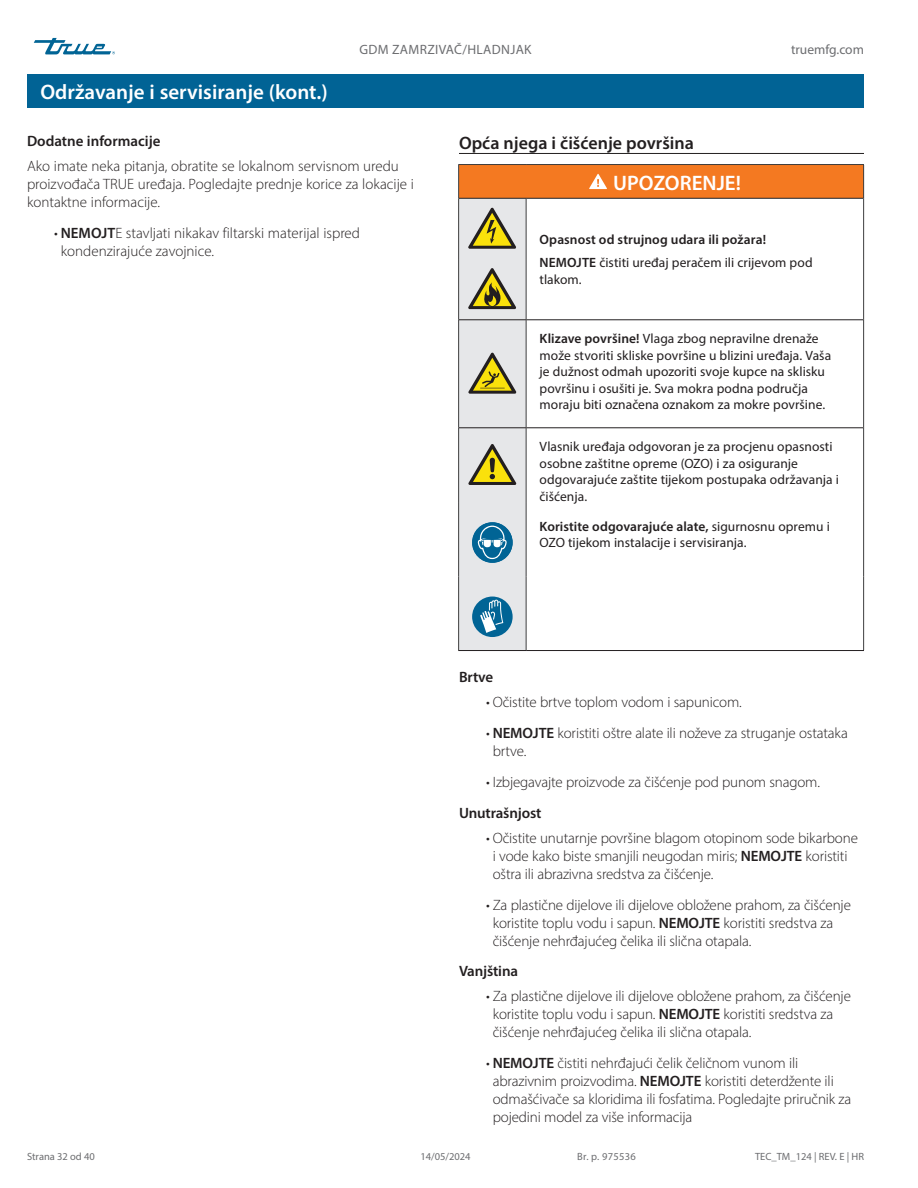
<style>
.page{position:relative;width:918px;height:1188px;background:#fff}
.page>*{position:absolute;margin:0;border:0;box-sizing:border-box;transform-origin:0 0}
.Title_bar_Page_header{font:600 21px "Myriad Pro";color:#fff}
.Tables_title_bar{font:600 21px "Myriad Pro";color:#fff}
.Subhead_underscore_H1{font:600 18px "Myriad Pro";color:#231f20}
.Body_Text_light_Normal{font:300 15px/18px "Myriad Pro";letter-spacing:-.01em;color:#231f20}
.Subhead_NO_underscore_H2{font:600 15px "Myriad Pro";letter-spacing:-.01em;color:#231f20}
.Table_text{font:13.5px/16.5px "Myriad Pro";color:#231f20}
.Table_text-2{font:600 13.5px "Myriad Pro";letter-spacing:.005em;color:#231f20}
.t1{font:13.5px "Myriad Pro";letter-spacing:.025em;color:#6c6d70}
.t2{font:13.5px "Myriad Pro";color:#6c6d70}
.t3{font:10.5px "Myriad Pro";color:#6c6d70}
.t4{font:10.5px "Myriad Pro";letter-spacing:.025em;color:#6c6d70}
.s1{font-weight:600}
</style>
<div class="page">
<svg style="left:34px;top:38px;width:81px;height:16px"></svg>
<div style="left:27px;top:74px;width:837px;height:34px;background:#016395"></div>
<hr style="left:459px;top:153px;width:405px;height:1px;background:#231f20">
<div style="left:459px;top:165px;width:405px;height:33px;background:#f47921"></div>
<svg style="left:527px;top:320px;width:336px;height:109px"></svg>
<hr style="left:458px;top:164px;width:68px;height:1px;background:#3e3e3f">
<hr style="left:458px;top:165px;width:1px;height:33px;background:#3e3e3f">
<hr style="left:526px;top:164px;width:338px;height:1px;background:#3e3e3f">
<hr style="left:863px;top:165px;width:1px;height:33px;background:#3e3e3f">
<hr style="left:458px;top:198px;width:1px;height:61px;background:#3e3e3f">
<hr style="left:526px;top:199px;width:1px;height:60px;background:#3e3e3f">
<hr style="left:863px;top:198px;width:1px;height:61px;background:#3e3e3f">
<hr style="left:458px;top:259px;width:1px;height:61px;background:#3e3e3f">
<hr style="left:526px;top:259px;width:1px;height:60px;background:#3e3e3f">
<hr style="left:863px;top:259px;width:1px;height:61px;background:#3e3e3f">
<hr style="left:458px;top:320px;width:1px;height:108px;background:#3e3e3f">
<hr style="left:526px;top:320px;width:1px;height:107px;background:#3e3e3f">
<hr style="left:863px;top:320px;width:1px;height:108px;background:#3e3e3f">
<hr style="left:458px;top:428px;width:1px;height:74px;background:#3e3e3f">
<hr style="left:526px;top:428px;width:1px;height:74px;background:#3e3e3f">
<hr style="left:863px;top:428px;width:1px;height:74px;background:#3e3e3f">
<hr style="left:458px;top:502px;width:1px;height:74px;background:#3e3e3f">
<hr style="left:526px;top:502px;width:1px;height:74px;background:#3e3e3f">
<hr style="left:863px;top:502px;width:1px;height:74px;background:#3e3e3f">
<hr style="left:458px;top:576px;width:1px;height:74px;background:#3e3e3f">
<hr style="left:526px;top:576px;width:1px;height:74px;background:#3e3e3f">
<hr style="left:863px;top:576px;width:1px;height:74px;background:#3e3e3f">
<hr style="left:526px;top:427px;width:337px;height:1px;background:#231f20">
<hr style="left:458px;top:650px;width:68px;height:1px;background:#231f20">
<hr style="left:526px;top:650px;width:338px;height:1px;background:#231f20">
<hr style="left:526px;top:198px;width:337px;height:1px;background:#231f20">
<hr style="left:526px;top:319px;width:337px;height:1px;background:#231f20">
<svg style="left:589px;top:174px;width:18px;height:15px"></svg>
<svg style="left:459px;top:198px;width:67px;height:452px;background:#c7cdc3"></svg>
<p class="Title_bar_Page_header" style="left:40px;top:79px;width:289px">Održavanje i servisiranje (kont.)</p>
<p class="t1" style="left:359px;top:42px;width:174px">GDM ZAMRZIVAČ/HLADNJAK</p>
<p class="t2" style="left:791px;top:42px;width:74px">truemfg.com</p>
<p class="Subhead_NO_underscore_H2" style="left:27px;top:132px;width:135px">Dodatne informacije</p>
<p class="Body_Text_light_Normal" style="left:27px;top:157px;width:389px">Ako imate neka pitanja, obratite se lokalnom servisnom uredu proizvođača TRUE uređaja. Pogledajte prednje korice za lokacije i kontaktne informacije.</p>
<p class="Body_Text_light_Normal" style="left:61px;top:224px;width:301px;text-indent:-7px">• <span class="s1">NEMOJT</span>E stavljati nikakav filtarski materijal ispred kondenzirajuće zavojnice.</p>
<p class="Subhead_underscore_H1" style="left:459px;top:131px;width:236px">Opća njega i čišćenje površina</p>
<p class="Tables_title_bar" style="left:613px;top:169px;width:129px">UPOZORENJE!</p>
<p class="Table_text-2" style="left:540px;top:231px;width:228px">Opasnost od strujnog udara ili požara!</p>
<p class="Table_text" style="left:540px;top:254px;width:275px"><span class="s1">NEMOJTE</span> čistiti uređaj peračem ili crijevom pod tlakom.</p>
<p class="Table_text" style="left:540px;top:330px;width:293px"><span class="s1">Klizave površine!</span> Vlaga zbog nepravilne drenaže može stvoriti skliske površine u blizini uređaja. Vaša je dužnost odmah upozoriti svoje kupce na sklisku površinu i osušiti je. Sva mokra podna područja moraju biti označena oznakom za mokre površine.</p>
<p class="Table_text" style="left:540px;top:438px;width:301px">Vlasnik uređaja odgovoran je za procjenu opasnosti osobne zaštitne opreme (OZO) i za osiguranje odgovarajuće zaštite tijekom postupaka održavanja i čišćenja.</p>
<p class="Table_text" style="left:540px;top:518px;width:292px"><span class="s1">Koristite odgovarajuće alate,</span> sigurnosnu opremu i<br>OZO tijekom instalacije i servisiranja.</p>
<p class="Subhead_NO_underscore_H2" style="left:459px;top:668px;width:36px">Brtve</p>
<p class="Body_Text_light_Normal" style="left:486px;top:693px;width:257px">• Očistite brtve toplom vodom i sapunicom.</p>
<p class="Body_Text_light_Normal" style="left:493px;top:724px;width:357px;text-indent:-7px">• <span class="s1">NEMOJTE</span> koristiti oštre alate ili noževe za struganje ostataka brtve.</p>
<p class="Body_Text_light_Normal" style="left:486px;top:773px;width:336px">• Izbjegavajte proizvode za čišćenje pod punom snagom.</p>
<p class="Subhead_NO_underscore_H2" style="left:459px;top:803px;width:84px">Unutrašnjost</p>
<p class="Body_Text_light_Normal" style="left:493px;top:828px;width:367px;text-indent:-7px">• Očistite unutarnje površine blagom otopinom sode bikarbone i vode kako biste smanjili neugodan miris; <span class="s1">NEMOJTE</span> koristiti oštra ili abrazivna sredstva za čišćenje.</p>
<p class="Body_Text_light_Normal" style="left:493px;top:896px;width:360px;text-indent:-7px">• Za plastične dijelove ili dijelove obložene prahom, za čišćenje koristite toplu vodu i sapun. <span class="s1">NEMOJTE</span> koristiti sredstva za čišćenje nehrđajućeg čelika ili slična otapala.</p>
<p class="Subhead_NO_underscore_H2" style="left:459px;top:962px;width:61px">Vanjština</p>
<p class="Body_Text_light_Normal" style="left:493px;top:987px;width:360px;text-indent:-7px">• Za plastične dijelove ili dijelove obložene prahom, za čišćenje koristite toplu vodu i sapun. <span class="s1">NEMOJTE</span> koristiti sredstva za čišćenje nehrđajućeg čelika ili slična otapala.</p>
<p class="Body_Text_light_Normal" style="left:493px;top:1054px;width:360px;text-indent:-7px">• <span class="s1">NEMOJTE</span> čistiti nehrđajući čelik čeličnom vunom ili abrazivnim proizvodima. <span class="s1">NEMOJTE</span> koristiti deterdžente ili odmašćivače sa kloridima ili fosfatima. Pogledajte priručnik za pojedini model za više informacija</p>
<p class="t3" style="left:27px;top:1150px;width:69px">Strana 32 od 40</p>
<p class="t3" style="left:420px;top:1150px;width:52px">14/05/2024</p>
<p class="t4" style="left:577px;top:1150px;width:60px">Br. p. 975536</p>
<p class="t3" style="left:755px;top:1150px;width:110px">TEC_TM_124 | REV. E | HR</p>
</div>
